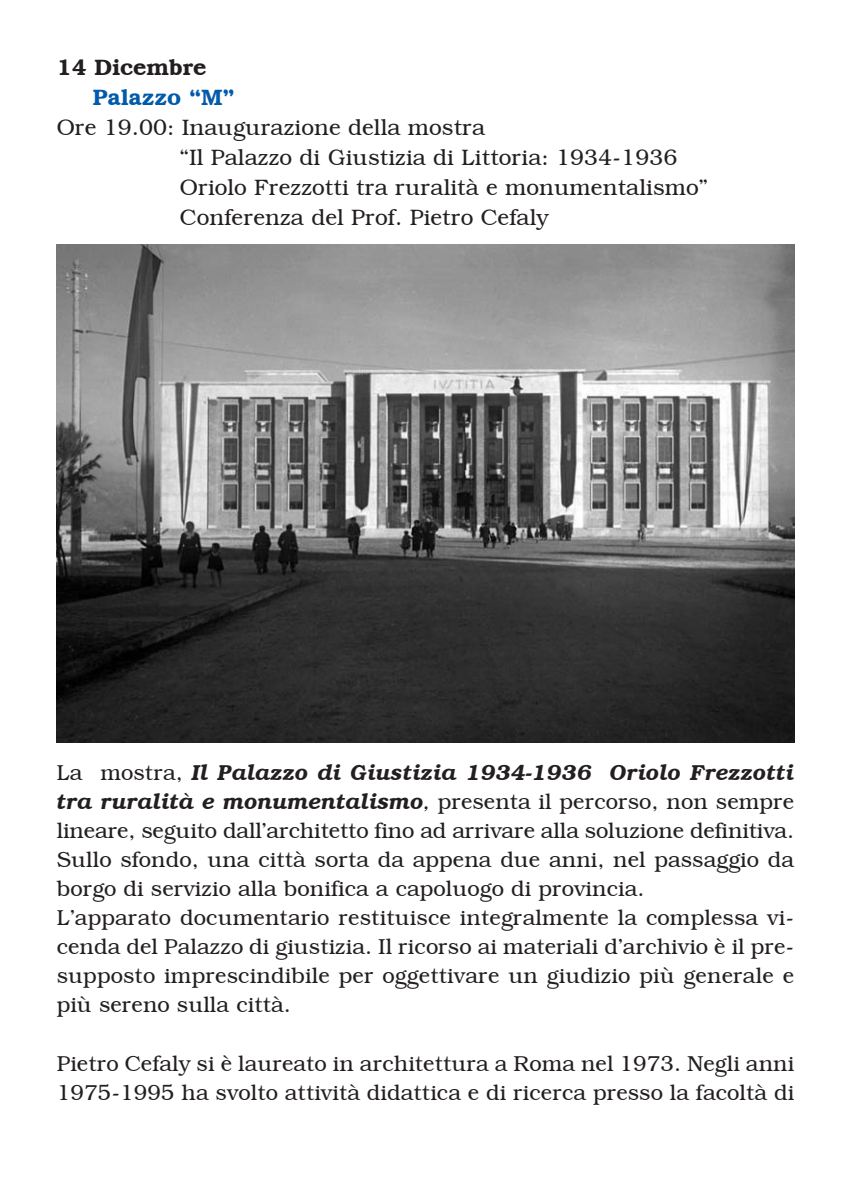
<style>
.page{position:relative;width:851px;height:1191px;background:#fff}
.page>*{position:absolute;margin:0;border:0;box-sizing:border-box;transform-origin:0 0}
.t1{font:300 22.6px/29.8px "Bookman";color:#231f20}
.t2{font:600 22.6px "Bookman";color:#231f20}
.t3{font:600 22.6px "Bookman";color:#015aaa}
.t4{font:300 22px/29px "Bookman";color:#231f20}
.s1{font-weight:600;font-style:italic}
.s2{font-style:italic}
</style>
<div class="page">
<img style="left:57px;top:244px;width:737px;height:499px">
<p class="t2" style="left:57px;top:57px;width:151px">14 Dicembre</p>
<p class="t3" style="left:93px;top:87px;width:143px">Palazzo “M”</p>
<p class="t1" style="left:180px;top:114px;width:529px;text-indent:-123px">Ore 19.00: Inaugurazione della mostra<br>“Il Palazzo di Giustizia di Littoria: 1934-1936<br>Oriolo Frezzotti tra ruralità e monumentalismo” Conferenza del Prof. Pietro Cefaly</p>
<p class="t4" style="left:57px;top:760px;width:739px">La mostra, <span class="s1">Il Palazzo di Giustizia 1934-1936 Oriolo Frezzotti tra ruralità e monumentalismo</span><span class="s2">,</span> presenta il percorso, non sempre lineare, seguito dall’architetto fino ad arrivare alla soluzione definitiva.<br>Sullo sfondo, una città sorta da appena due anni, nel passaggio da borgo di servizio alla bonifica a capoluogo di provincia.<br>L’apparato documentario restituisce integralmente la complessa vi&shy;cenda del Palazzo di giustizia. Il ricorso ai materiali d’archivio è il pre&shy;supposto imprescindibile per oggettivare un giudizio più generale e più sereno sulla città.</p>
<p class="t4" style="left:57px;top:1050px;width:739px">Pietro Cefaly si è laureato in architettura a Roma nel 1973. Negli anni<br>1975-1995 ha svolto attività didattica e di ricerca presso la facoltà di</p>
</div>
